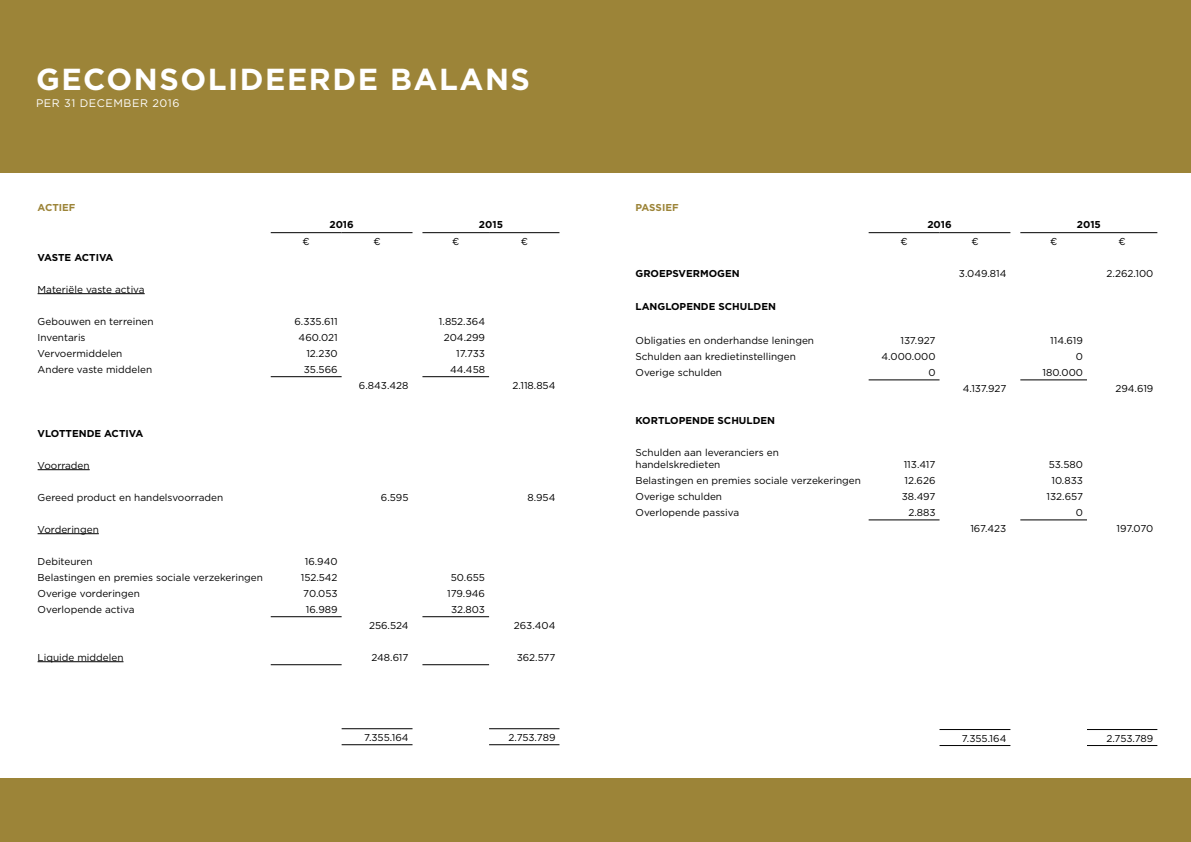
<style>
.page{position:relative;width:1191px;height:842px;background:#fff}
.page>*{position:absolute;margin:0;border:0;box-sizing:border-box;transform-origin:0 0}
.t1{font:700 30.4px "Gotham";letter-spacing:.05em;color:#fff}
.t2{font:11px "Gotham";letter-spacing:.05em;color:#fff}
.t3{font:10px/12px "Gotham";color:#000}
.t4{font:700 10px "Gotham";color:#000}
.t5{font:700 10px "Gotham";color:#9c8438}
</style>
<div class="page">
<hr style="left:271px;top:376px;width:71px;height:1px;background:#000">
<hr style="left:422px;top:376px;width:67px;height:1px;background:#000">
<hr style="left:271px;top:616px;width:71px;height:1px;background:#000">
<hr style="left:422px;top:616px;width:67px;height:1px;background:#000">
<hr style="left:271px;top:664px;width:71px;height:1px;background:#000">
<hr style="left:422px;top:664px;width:67px;height:1px;background:#000">
<hr style="left:342px;top:728px;width:70px;height:1px;background:#000">
<hr style="left:342px;top:744px;width:70px;height:1px;background:#000">
<hr style="left:489px;top:728px;width:70px;height:1px;background:#000">
<hr style="left:489px;top:744px;width:70px;height:1px;background:#000">
<hr style="left:271px;top:232px;width:71px;height:1px;background:#000">
<hr style="left:342px;top:232px;width:70px;height:1px;background:#000">
<hr style="left:422px;top:232px;width:67px;height:1px;background:#000">
<hr style="left:489px;top:232px;width:70px;height:1px;background:#000">
<hr style="left:38px;top:293px;width:107px;height:1px;background:#000">
<hr style="left:38px;top:469px;width:52px;height:1px;background:#000">
<hr style="left:38px;top:533px;width:61px;height:1px;background:#000">
<hr style="left:38px;top:661px;width:85px;height:1px;background:#000">
<hr style="left:939px;top:729px;width:71px;height:1px;background:#000">
<hr style="left:939px;top:745px;width:71px;height:1px;background:#000">
<hr style="left:1087px;top:729px;width:70px;height:1px;background:#000">
<hr style="left:1087px;top:745px;width:70px;height:1px;background:#000">
<hr style="left:868px;top:232px;width:71px;height:1px;background:#000">
<hr style="left:939px;top:232px;width:71px;height:1px;background:#000">
<hr style="left:1020px;top:232px;width:67px;height:1px;background:#000">
<hr style="left:1087px;top:232px;width:70px;height:1px;background:#000">
<hr style="left:868px;top:380px;width:71px;height:1px;background:#000">
<hr style="left:1020px;top:380px;width:67px;height:1px;background:#000">
<hr style="left:868px;top:520px;width:71px;height:1px;background:#000">
<hr style="left:1020px;top:520px;width:67px;height:1px;background:#000">
<div style="left:0;top:0;width:1191px;height:173px;background:#9c8438"></div>
<div style="left:0;top:779px;width:1191px;height:63px;background:#9c8438"></div>
<h1 class="t1" style="left:36px;top:59px;width:495px">GECONSOLIDEERDE BALANS</h1>
<p class="t2" style="left:36px;top:96px;width:145px">PER 31 DECEMBER 2016</p>
<p class="t5" style="left:38px;top:201px;width:39px">ACTIEF</p>
<p class="t4" style="left:329px;top:218px;width:26px">2016</p>
<p class="t4" style="left:479px;top:218px;width:25px">2015</p>
<p class="t3" style="left:302px;top:235px;width:9px">€</p>
<p class="t3" style="left:373px;top:235px;width:9px">€</p>
<p class="t3" style="left:452px;top:235px;width:9px">€</p>
<p class="t3" style="left:520px;top:235px;width:9px">€</p>
<p class="t4" style="left:38px;top:250px;width:77px">VASTE ACTIVA</p>
<p class="t3" style="left:38px;top:283px;width:109px">Materiële vaste activa</p>
<p class="t3" style="left:38px;top:315px;width:118px">Gebouwen en terreinen</p>
<p class="t3" style="left:294px;top:315px;width:45px">6.335.611</p>
<p class="t3" style="left:439px;top:315px;width:48px">1.852.364</p>
<p class="t3" style="left:38px;top:331px;width:50px">Inventaris</p>
<p class="t3" style="left:299px;top:331px;width:41px">460.021</p>
<p class="t3" style="left:444px;top:331px;width:43px">204.299</p>
<p class="t3" style="left:38px;top:347px;width:86px">Vervoermiddelen</p>
<p class="t3" style="left:306px;top:347px;width:33px">12.230</p>
<p class="t3" style="left:456px;top:347px;width:30px">17.733</p>
<p class="t3" style="left:38px;top:363px;width:116px">Andere vaste middelen</p>
<p class="t3" style="left:304px;top:363px;width:35px">35.566</p>
<p class="t3" style="left:450px;top:363px;width:36px">44.458</p>
<p class="t3" style="left:359px;top:379px;width:51px">6.843.428</p>
<p class="t3" style="left:512px;top:379px;width:44px">2.118.854</p>
<p class="t4" style="left:38px;top:426px;width:107px">VLOTTENDE ACTIVA</p>
<p class="t3" style="left:38px;top:459px;width:54px">Voorraden</p>
<p class="t3" style="left:38px;top:491px;width:187px">Gereed product en handelsvoorraden</p>
<p class="t3" style="left:381px;top:491px;width:29px">6.595</p>
<p class="t3" style="left:527px;top:491px;width:29px">8.954</p>
<p class="t3" style="left:38px;top:523px;width:63px">Vorderingen</p>
<p class="t3" style="left:38px;top:555px;width:56px">Debiteuren</p>
<p class="t3" style="left:305px;top:555px;width:34px">16.940</p>
<p class="t3" style="left:38px;top:571px;width:227px">Belastingen en premies sociale verzekeringen</p>
<p class="t3" style="left:301px;top:571px;width:38px">152.542</p>
<p class="t3" style="left:451px;top:571px;width:36px">50.655</p>
<p class="t3" style="left:38px;top:587px;width:104px">Overige vorderingen</p>
<p class="t3" style="left:303px;top:587px;width:36px">70.053</p>
<p class="t3" style="left:447px;top:587px;width:39px">179.946</p>
<p class="t3" style="left:38px;top:603px;width:98px">Overlopende activa</p>
<p class="t3" style="left:306px;top:603px;width:33px">16.989</p>
<p class="t3" style="left:451px;top:603px;width:36px">32.803</p>
<p class="t3" style="left:369px;top:619px;width:41px">256.524</p>
<p class="t3" style="left:514px;top:619px;width:43px">263.404</p>
<p class="t3" style="left:38px;top:651px;width:87px">Liquide middelen</p>
<p class="t3" style="left:371px;top:651px;width:39px">248.617</p>
<p class="t3" style="left:516px;top:651px;width:40px">362.577</p>
<p class="t3" style="left:364px;top:731px;width:46px">7.355.164</p>
<p class="t3" style="left:508px;top:731px;width:48px">2.753.789</p>
<p class="t5" style="left:635px;top:201px;width:45px">PASSIEF</p>
<p class="t4" style="left:927px;top:218px;width:26px">2016</p>
<p class="t4" style="left:1076px;top:218px;width:25px">2015</p>
<p class="t3" style="left:900px;top:235px;width:9px">€</p>
<p class="t3" style="left:971px;top:235px;width:9px">€</p>
<p class="t3" style="left:1050px;top:235px;width:9px">€</p>
<p class="t3" style="left:1118px;top:235px;width:9px">€</p>
<p class="t4" style="left:635px;top:266px;width:106px">GROEPSVERMOGEN</p>
<p class="t3" style="left:959px;top:267px;width:49px">3.049.814</p>
<p class="t3" style="left:1106px;top:267px;width:48px">2.262.100</p>
<p class="t4" style="left:635px;top:300px;width:142px">LANGLOPENDE SCHULDEN</p>
<p class="t3" style="left:635px;top:334px;width:180px">Obligaties en onderhandse leningen</p>
<p class="t3" style="left:900px;top:334px;width:37px">137.927</p>
<p class="t3" style="left:1050px;top:334px;width:34px">114.619</p>
<p class="t3" style="left:635px;top:350px;width:162px">Schulden aan kredietinstellingen</p>
<p class="t3" style="left:881px;top:350px;width:55px">4.000.000</p>
<p class="t3" style="left:1075px;top:350px;width:9px">0</p>
<p class="t3" style="left:635px;top:366px;width:88px">Overige schulden</p>
<p class="t3" style="left:928px;top:366px;width:9px">0</p>
<p class="t3" style="left:1042px;top:366px;width:42px">180.000</p>
<p class="t3" style="left:962px;top:382px;width:45px">4.137.927</p>
<p class="t3" style="left:1115px;top:382px;width:39px">294.619</p>
<p class="t4" style="left:635px;top:414px;width:141px">KORTLOPENDE SCHULDEN</p>
<p class="t3" style="left:635px;top:446px;width:145px">Schulden aan leveranciers en handelskredieten</p>
<p class="t3" style="left:903px;top:458px;width:33px">113.417</p>
<p class="t3" style="left:1048px;top:458px;width:36px">53.580</p>
<p class="t3" style="left:635px;top:474px;width:227px">Belastingen en premies sociale verzekeringen</p>
<p class="t3" style="left:904px;top:474px;width:32px">12.626</p>
<p class="t3" style="left:1051px;top:474px;width:33px">10.833</p>
<p class="t3" style="left:635px;top:490px;width:88px">Overige schulden</p>
<p class="t3" style="left:901px;top:490px;width:35px">38.497</p>
<p class="t3" style="left:1046px;top:490px;width:38px">132.657</p>
<p class="t3" style="left:635px;top:506px;width:105px">Overlopende passiva</p>
<p class="t3" style="left:908px;top:506px;width:29px">2.883</p>
<p class="t3" style="left:1075px;top:506px;width:9px">0</p>
<p class="t3" style="left:970px;top:522px;width:38px">167.423</p>
<p class="t3" style="left:1116px;top:522px;width:38px">197.070</p>
<p class="t3" style="left:962px;top:732px;width:46px">7.355.164</p>
<p class="t3" style="left:1106px;top:732px;width:48px">2.753.789</p>
</div>
